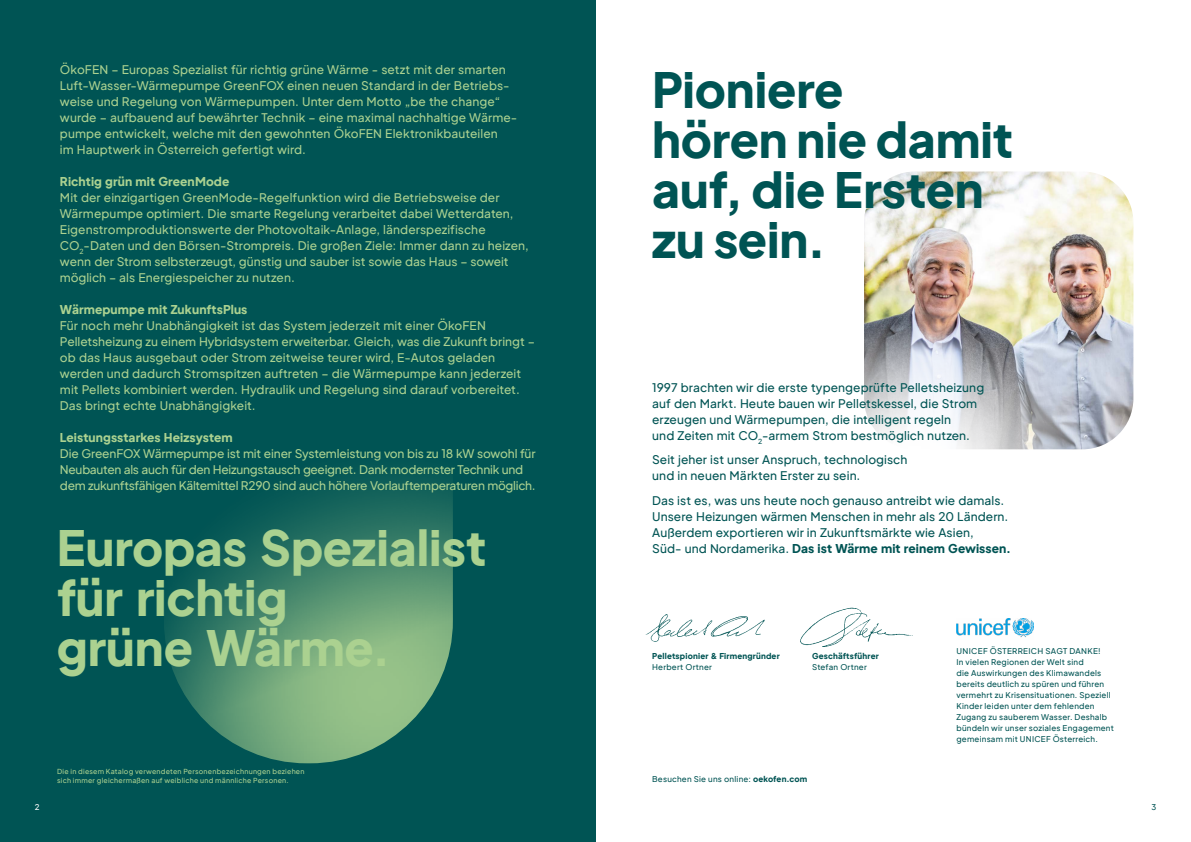
<style>
.page{position:relative;width:1191px;height:842px;background:#fff}
.page>*{position:absolute;margin:0;border:0;box-sizing:border-box;transform-origin:0 0}
.t1{font:800 48px/50px "Plus Jakarta Sans";letter-spacing:-.005em;color:#005454}
.t2{font:800 48px/50px "Plus Jakarta Sans";letter-spacing:-.005em;color:#abd190}
.t3{font:500 12px/16px "Plus Jakarta Sans";color:#abd190}
.t4{font:500 12px/16px "Plus Jakarta Sans";letter-spacing:.005em;color:#005454}
.t5{font:500 12px/16px "Plus Jakarta Sans";letter-spacing:-.02em;color:#abd190}
.t6{font:800 12px "Plus Jakarta Sans";letter-spacing:.005em;color:#abd190}
.t7{font:500 8px/11px "Plus Jakarta Sans";letter-spacing:.025em;color:#005454}
.t8{font:800 8px "Plus Jakarta Sans";letter-spacing:.02em;color:#005454}
.t9{font:500 8px "Plus Jakarta Sans";color:#fff}
.t10{font:500 7px/9px "Plus Jakarta Sans";letter-spacing:.03em;color:#abd190}
.s1{font-weight:800}
</style>
<div class="page">
<div style="left:0;top:0;width:595px;height:842px;background:#005454"></div>
<svg style="left:164px;top:475px;width:289px;height:288px"></svg>
<img style="left:864px;top:171px;width:269px;height:276px">
<svg style="left:729px;top:319px;width:373px;height:306px"></svg>
<img style="left:645px;top:614px;width:120px;height:27px">
<img style="left:800px;top:607px;width:116px;height:40px">
<img style="left:956px;top:618px;width:77px;height:20px">
<p class="t3" style="left:60px;top:60px;width:459px">ÖkoFEN – Europas Spezialist für richtig grüne Wärme - setzt mit der smarten Luft-Wasser-Wärmepumpe GreenFOX einen neuen Standard in der Betriebs&shy;weise und Regelung von Wärmepumpen. Unter dem Motto „be the change“ wurde – aufbauend auf bewährter Technik – eine maximal nachhaltige Wärme&shy;pumpe entwickelt, welche mit den gewohnten ÖkoFEN Elektronikbauteilen<br>im Hauptwerk in Österreich gefertigt wird.</p>
<p class="t6" style="left:60px;top:170px;width:171px">Richtig grün mit GreenMode</p>
<p class="t3" style="left:60px;top:188px;width:470px">Mit der einzigartigen GreenMode-Regelfunktion wird die Betriebsweise der Wärmepumpe optimiert. Die smarte Regelung verarbeitet dabei Wetterdaten, Eigenstromproduktionswerte der Photovoltaik-Anlage, länderspezifische CO<sub>2</sub>-Daten und den Börsen-Strompreis. Die großen Ziele: Immer dann zu heizen, wenn der Strom selbsterzeugt, günstig und sauber ist sowie das Haus – soweit möglich – als Energiespeicher zu nutzen.</p>
<p class="t6" style="left:60px;top:298px;width:189px">Wärmepumpe mit ZukunftsPlus</p>
<p class="t3" style="left:60px;top:316px;width:476px">Für noch mehr Unabhängigkeit ist das System jederzeit mit einer ÖkoFEN Pelletsheizung zu einem Hybridsystem erweiterbar. Gleich, was die Zukunft bringt – ob das Haus ausgebaut oder Strom zeitweise teurer wird, E-Autos geladen werden und dadurch Stromspitzen auftreten – die Wärmepumpe kann jederzeit mit Pellets kombiniert werden. Hydraulik und Regelung sind darauf vorbereitet.<br>Das bringt echte Unabhängigkeit.</p>
<p class="t6" style="left:60px;top:426px;width:174px">Leistungsstarkes Heizsystem</p>
<p class="t5" style="left:60px;top:444px;width:477px">Die GreenFOX Wärmepumpe ist mit einer Systemleistung von bis zu 18 kW sowohl für<br>Neubauten als auch für den Heizungstausch geeignet. Dank modernster Technik und dem zukunftsfähigen Kältemittel R290 sind auch höhere Vorlauftemperaturen möglich.</p>
<h1 class="t2" style="left:57px;top:516px;width:431px">Europas Spezialist für richtig<br>grüne Wärme.</h1>
<p class="t9" style="left:35px;top:800px;width:6px">2</p>
<p class="t10" style="left:57px;top:766px;width:249px">Die in diesem Katalog verwendeten Personenbezeichnungen beziehen sich immer gleichermaßen auf weibliche und männliche Personen.</p>
<h1 class="t1" style="left:652px;top:58px;width:362px">Pioniere<br>hören nie damit auf, die Ersten zu sein.</h1>
<p class="t4" style="left:652px;top:378px;width:333px">1997 brachten wir die erste typengeprüfte Pelletsheizung auf den Markt. Heute bauen wir Pelletskessel, die Strom erzeugen und Wärmepumpen, die intelligent regeln<br>und Zeiten mit CO<sub>2</sub>-armem Strom bestmöglich nutzen.</p>
<p class="t4" style="left:652px;top:450px;width:257px">Seit jeher ist unser Anspruch, technologisch und in neuen Märkten Erster zu sein.</p>
<p class="t4" style="left:652px;top:491px;width:360px">Das ist es, was uns heute noch genauso antreibt wie damals.<br>Unsere Heizungen wärmen Menschen in mehr als 20 Ländern.<br>Außerdem exportieren wir in Zukunftsmärkte wie Asien,<br>Süd- und Nordamerika. <span class="s1">Das ist Wärme mit reinem Gewissen.</span></p>
<p class="t8" style="left:652px;top:648px;width:129px">Pelletspionier &amp; Firmengründer</p>
<p class="t7" style="left:652px;top:660px;width:61px">Herbert Ortner</p>
<p class="t8" style="left:812px;top:648px;width:68px">Geschäftsführer</p>
<p class="t7" style="left:812px;top:660px;width:56px">Stefan Ortner</p>
<p class="t7" style="left:652px;top:772px;width:157px">Besuchen Sie uns online: <span class="s1">oekofen.com</span></p>
<p class="t7" style="left:956px;top:644px;width:159px">UNICEF ÖSTERREICH SAGT DANKE!<br>In vielen Regionen der Welt sind<br>die Auswirkungen des Klimawandels bereits deutlich zu spüren und führen vermehrt zu Krisensituationen. Speziell Kinder leiden unter dem fehlenden Zugang zu sauberem Wasser. Deshalb bündeln wir unser soziales Engagement gemeinsam mit UNICEF Österreich.</p>
<p class="t7" style="left:1151px;top:801px;width:6px">3</p>
</div>
